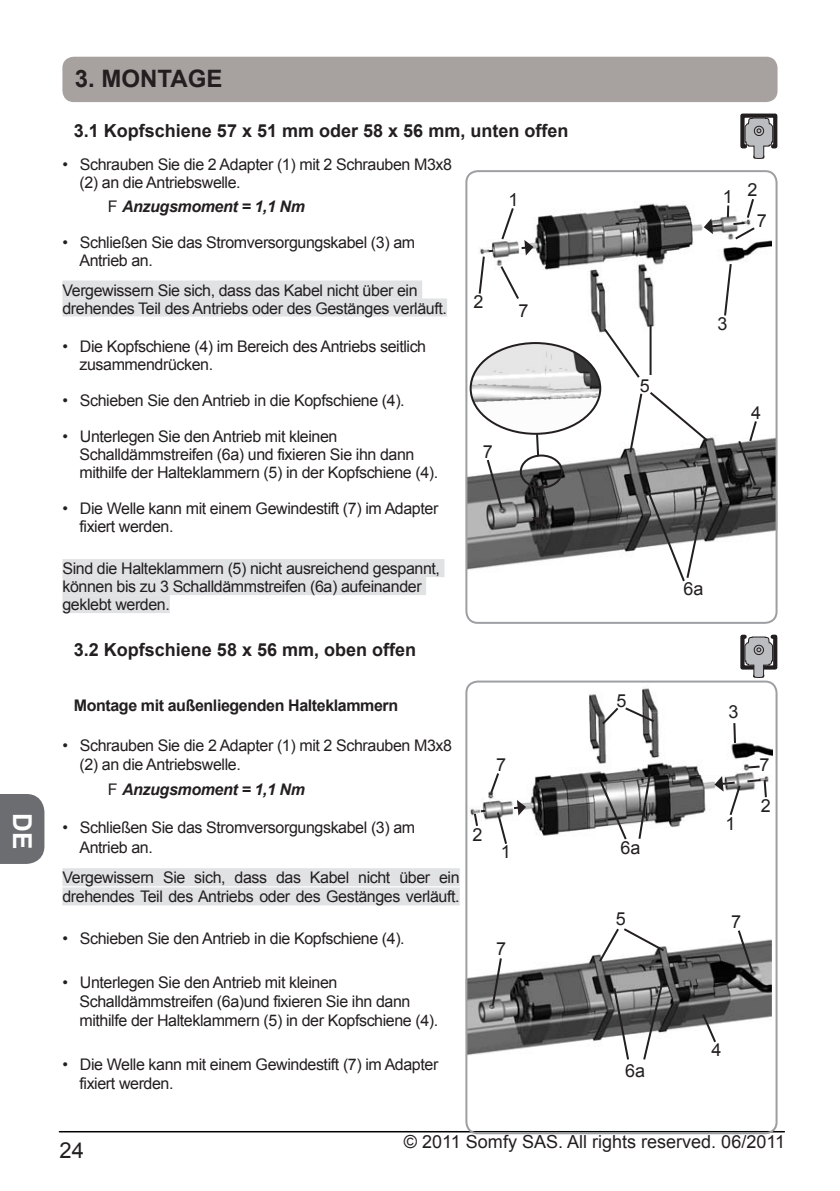
<style>
.page{position:relative;width:840px;height:1191px;background:#fff}
.page>*{position:absolute;margin:0;border:0;box-sizing:border-box;transform-origin:0 0}
.t1{font:700 26px "Arial";color:#fff}
.t2{font:700 24px "Arial";color:#231f20}
.t3{font:22px "Arial";color:#231f20}
.t4{font:700 18px "Arial";color:#231f20}
.t5{font:18px "Arial";color:#231f20}
.t6{font:16px/18px "Arial";letter-spacing:-.025em;color:#231f20}
.t7{font:italic 700 16px "Arial";letter-spacing:-.025em;color:#231f20}
.t8{font:700 16px "Arial";letter-spacing:-.025em;color:#231f20}
.s1{font-weight:400;font-style:normal}
</style>
<div class="page">
<hr style="left:59px;top:1131px;width:725px;height:1px;background:#000">
<div style="left:0;top:794px;width:44px;height:70px;background:#6c6d70"></div>
<div style="left:62px;top:57px;width:715px;height:45px;background:#a7a2a0;border-radius:11px"></div>
<div style="left:62px;top:280px;width:360px;height:18px;background:#e1e2e4"></div>
<div style="left:62px;top:298px;width:385px;height:18px;background:#e1e2e4"></div>
<div style="left:62px;top:559px;width:382px;height:18px;background:#e1e2e4"></div>
<div style="left:62px;top:577px;width:364px;height:18px;background:#e1e2e4"></div>
<div style="left:62px;top:595px;width:108px;height:18px;background:#e1e2e4"></div>
<div style="left:62px;top:868px;width:397px;height:18px;background:#e1e2e4"></div>
<div style="left:62px;top:887px;width:397px;height:18px;background:#e1e2e4"></div>
<img style="left:468px;top:380px;width:309px;height:240px">
<svg style="left:627px;top:390px;width:82px;height:64px"></svg>
<svg style="left:643px;top:474px;width:67px;height:109px"></svg>
<svg style="left:485px;top:457px;width:18px;height:54px"></svg>
<svg style="left:736px;top:419px;width:22px;height:69px"></svg>
<div style="left:519px;top:454px;width:43px;height:34px;border:2px solid #231f20;border-radius:50%"></div>
<svg style="left:531px;top:485px;width:16px;height:41px"></svg>
<img style="left:468px;top:173px;width:302px;height:202px">
<svg style="left:477px;top:206px;width:56px;height:95px"></svg>
<div style="left:465px;top:170px;width:312px;height:454px;border:2px solid #9d9fa2;border-radius:11px"></div>
<svg style="left:722px;top:262px;width:10px;height:56px"></svg>
<svg style="left:703px;top:197px;width:53px;height:44px"></svg>
<img style="left:468px;top:683px;width:304px;height:153px">
<svg style="left:731px;top:721px;width:5px;height:24px"></svg>
<svg style="left:745px;top:764px;width:16px;height:5px"></svg>
<svg style="left:714px;top:776px;width:53px;height:41px"></svg>
<img style="left:468px;top:939px;width:303px;height:117px">
<div style="left:465px;top:680px;width:312px;height:454px;border:2px solid #9d9fa2;border-radius:11px"></div>
<svg style="left:490px;top:956px;width:13px;height:51px"></svg>
<svg style="left:597px;top:928px;width:69px;height:36px"></svg>
<svg style="left:611px;top:986px;width:19px;height:74px"></svg>
<svg style="left:641px;top:978px;width:23px;height:82px"></svg>
<svg style="left:700px;top:1012px;width:17px;height:32px"></svg>
<svg style="left:735px;top:930px;width:19px;height:45px"></svg>
<svg style="left:740px;top:113px;width:37px;height:46px"></svg>
<svg style="left:740px;top:634px;width:37px;height:43px"></svg>
<svg style="left:601px;top:326px;width:40px;height:52px"></svg>
<hr style="left:649px;top:325px;width:2px;height:50px;background:#231f20">
<img style="left:470px;top:343px;width:130px;height:91px">
<div style="left:469px;top:342px;width:132px;height:93px;border:2px solid #231f20;border-radius:50%"></div>
<svg style="left:534px;top:432px;width:6px;height:26px"></svg>
<svg style="left:472px;top:771px;width:53px;height:73px"></svg>
<svg style="left:636px;top:771px;width:15px;height:68px"></svg>
<svg style="left:596px;top:776px;width:32px;height:64px"></svg>
<svg style="left:599px;top:705px;width:57px;height:21px"></svg>
<h1 class="t1" style="left:39px;top:813px;width:38px;rotate:90deg">DE</h1>
<h2 class="t2" style="left:75px;top:62px;width:146px">3. Montage</h2>
<p class="t4" style="left:74px;top:118px;width:496px">3.1 Kopfschiene 57 x 51 mm oder 58 x 56 mm, unten offen</p>
<p class="t6" style="left:79px;top:156px;width:374px;text-indent:-17px">• Schrauben Sie die 2 Adapter (1) mit 2 Schrauben M3x8 (2) an die Antriebswelle.</p>
<p class="t7" style="left:108px;top:196px;width:198px"><span class="s1">)</span> Anzugsmoment = 1,1 Nm</p>
<p class="t6" style="left:79px;top:234px;width:337px;text-indent:-17px">• Schließen Sie das Stromversorgungskabel (3) am<br>Antrieb an.</p>
<p class="t6" style="left:62px;top:281px;width:386px">Vergewissern Sie sich, dass das Kabel nicht über ein drehendes Teil des Antriebs oder des Gestänges verläuft.</p>
<p class="t6" style="left:79px;top:338px;width:348px;text-indent:-17px">• Die Kopfschiene (4) im Bereich des Antriebs seitlich zusammendrücken.</p>
<p class="t6" style="left:62px;top:392px;width:343px">• Schieben Sie den Antrieb in die Kopfschiene (4).</p>
<p class="t6" style="left:79px;top:428px;width:360px;text-indent:-17px">• Unterlegen Sie den Antrieb mit kleinen<br>Schalldämmstreifen (6a) und fixieren Sie ihn dann mithilfe der Halteklammern (5) in der Kopfschiene (4).</p>
<p class="t6" style="left:79px;top:500px;width:360px;text-indent:-17px">• Die Welle kann mit einem Gewindestift (7) im Adapter fixiert werden.</p>
<p class="t6" style="left:62px;top:559px;width:379px">Sind die Halteklammern (5) nicht ausreichend gespannt, können bis zu 3 Schalldämmstreifen (6a) aufeinander geklebt werden.</p>
<p class="t4" style="left:74px;top:638px;width:344px">3.2 Kopfschiene 58 x 56 mm, oben offen</p>
<p class="t5" style="left:508px;top:188px;width:12px">1</p>
<p class="t5" style="left:722px;top:184px;width:12px">1</p>
<p class="t5" style="left:473px;top:290px;width:12px">2</p>
<p class="t5" style="left:518px;top:299px;width:12px">7</p>
<p class="t5" style="left:482px;top:440px;width:12px">7</p>
<p class="t5" style="left:639px;top:374px;width:12px">5</p>
<p class="t5" style="left:717px;top:312px;width:12px">3</p>
<p class="t5" style="left:683px;top:577px;width:22px">6a</p>
<p class="t5" style="left:747px;top:178px;width:12px">2</p>
<p class="t5" style="left:756px;top:209px;width:12px">7</p>
<p class="t5" style="left:750px;top:400px;width:12px">4</p>
<p class="t5" style="left:751px;top:482px;width:12px">7</p>
<p class="t8" style="left:74px;top:695px;width:326px">Montage mit außenliegenden Halteklammern</p>
<p class="t6" style="left:79px;top:736px;width:374px;line-height:19.2px;text-indent:-17px">• Schrauben Sie die 2 Adapter (1) mit 2 Schrauben M3x8 (2) an die Antriebswelle.</p>
<p class="t7" style="left:108px;top:779px;width:198px"><span class="s1">)</span> Anzugsmoment = 1,1 Nm</p>
<p class="t6" style="left:79px;top:818px;width:337px;line-height:19.2px;text-indent:-17px">• Schließen Sie das Stromversorgungskabel (3) am<br>Antrieb an.</p>
<p class="t6" style="left:62px;top:868px;width:398px;line-height:19.2px">Vergewissern Sie sich, dass das Kabel nicht über ein drehendes Teil des Antriebs oder des Gestänges verläuft.</p>
<p class="t6" style="left:62px;top:929px;width:343px">• Schieben Sie den Antrieb in die Kopfschiene (4).</p>
<p class="t6" style="left:79px;top:972px;width:360px;line-height:19.2px;text-indent:-17px">• Unterlegen Sie den Antrieb mit kleinen<br>Schalldämmstreifen (6a)und fixieren Sie ihn dann mithilfe der Halteklammern (5) in der Kopfschiene (4).</p>
<p class="t6" style="left:79px;top:1055px;width:360px;line-height:19.2px;text-indent:-17px">• Die Welle kann mit einem Gewindestift (7) im Adapter fixiert werden.</p>
<p class="t5" style="left:472px;top:822px;width:12px">2</p>
<p class="t5" style="left:496px;top:752px;width:12px">7</p>
<p class="t5" style="left:500px;top:840px;width:12px">1</p>
<p class="t5" style="left:496px;top:936px;width:12px">7</p>
<p class="t5" style="left:616px;top:689px;width:12px">5</p>
<p class="t5" style="left:620px;top:836px;width:22px">6a</p>
<p class="t5" style="left:615px;top:906px;width:12px">5</p>
<p class="t5" style="left:625px;top:1058px;width:22px">6a</p>
<p class="t5" style="left:728px;top:700px;width:12px">3</p>
<p class="t5" style="left:725px;top:811px;width:12px">1</p>
<p class="t5" style="left:759px;top:752px;width:12px">7</p>
<p class="t5" style="left:760px;top:793px;width:12px">2</p>
<p class="t5" style="left:730px;top:909px;width:12px">7</p>
<p class="t5" style="left:711px;top:1038px;width:12px">4</p>
<h3 class="t3" style="left:60px;top:1136px;width:26px">24</h3>
<p class="t5" style="left:403px;top:1130px;width:382px">© 2011 Somfy SAS. All rights reserved. 06/2011</p>
</div>
